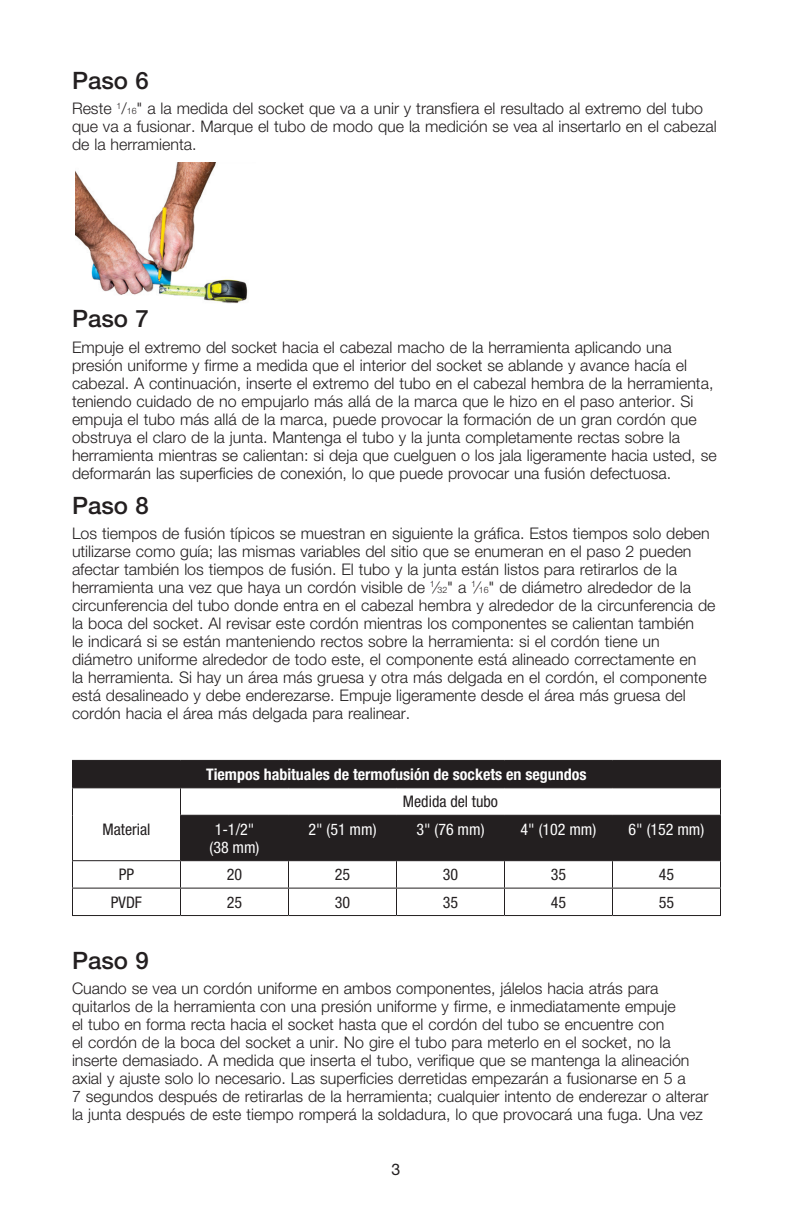
<style>
.page{position:relative;width:792px;height:1224px;background:#fff}
.page>*{position:absolute;margin:0;border:0;box-sizing:border-box;transform-origin:0 0}
.body{font:500 24px "Helvetica Neue LT Std";color:#231f20}
.body-2{font:300 16px/18px "Helvetica Neue LT Std";color:#231f20}
.Callouts{font:700 condensed 16px "Helvetica Neue LT Std";color:#fff}
.Callouts-2{font:condensed 16px "Helvetica Neue LT Std";color:#231f20}
.Callouts-3{font:condensed 16px/18px "Helvetica Neue LT Std";color:#fff;text-align:center}
.t1{font:16px "Helvetica Neue LT Std";color:#231f20}
.s1{font-size:8.8px}
</style>
<div class="page">
<svg style="left:73px;top:761px;width:647px;height:99px;fill:#231f20"></svg>
<hr style="left:72px;top:760px;width:108px;height:1px;background:#231f20">
<hr style="left:180px;top:760px;width:108px;height:1px;background:#231f20">
<hr style="left:288px;top:760px;width:108px;height:1px;background:#231f20">
<hr style="left:396px;top:760px;width:108px;height:1px;background:#231f20">
<hr style="left:504px;top:760px;width:108px;height:1px;background:#231f20">
<hr style="left:612px;top:760px;width:109px;height:1px;background:#231f20">
<hr style="left:72px;top:787px;width:108px;height:1px;background:#231f20">
<svg style="left:72px;top:761px;width:1px;height:54px"></svg>
<hr style="left:180px;top:787px;width:108px;height:1px;background:#231f20">
<svg style="left:180px;top:788px;width:1px;height:27px"></svg>
<hr style="left:288px;top:787px;width:108px;height:1px;background:#231f20">
<hr style="left:396px;top:787px;width:108px;height:1px;background:#231f20">
<hr style="left:504px;top:787px;width:108px;height:1px;background:#231f20">
<hr style="left:612px;top:787px;width:109px;height:1px;background:#231f20">
<svg style="left:720px;top:761px;width:1px;height:54px"></svg>
<hr style="left:72px;top:815px;width:1px;height:45px;background:#231f20">
<hr style="left:180px;top:815px;width:108px;height:1px;background:#231f20">
<hr style="left:180px;top:816px;width:1px;height:44px;background:#231f20">
<hr style="left:288px;top:815px;width:108px;height:1px;background:#231f20">
<hr style="left:288px;top:816px;width:1px;height:44px;background:#231f20">
<hr style="left:396px;top:815px;width:108px;height:1px;background:#231f20">
<hr style="left:396px;top:816px;width:1px;height:44px;background:#231f20">
<hr style="left:504px;top:815px;width:108px;height:1px;background:#231f20">
<hr style="left:504px;top:816px;width:1px;height:44px;background:#231f20">
<hr style="left:612px;top:815px;width:109px;height:1px;background:#231f20">
<hr style="left:612px;top:816px;width:1px;height:44px;background:#231f20">
<hr style="left:720px;top:816px;width:1px;height:44px;background:#231f20">
<hr style="left:72px;top:860px;width:108px;height:1px;background:#231f20">
<hr style="left:180px;top:860px;width:108px;height:1px;background:#231f20">
<hr style="left:288px;top:860px;width:108px;height:1px;background:#231f20">
<hr style="left:396px;top:860px;width:108px;height:1px;background:#231f20">
<hr style="left:504px;top:860px;width:108px;height:1px;background:#231f20">
<hr style="left:612px;top:860px;width:109px;height:1px;background:#231f20">
<hr style="left:72px;top:888px;width:108px;height:1px;background:#231f20">
<svg style="left:72px;top:861px;width:1px;height:54px"></svg>
<hr style="left:180px;top:888px;width:108px;height:1px;background:#231f20">
<svg style="left:180px;top:861px;width:1px;height:54px"></svg>
<hr style="left:288px;top:888px;width:108px;height:1px;background:#231f20">
<svg style="left:288px;top:861px;width:1px;height:54px"></svg>
<hr style="left:396px;top:888px;width:108px;height:1px;background:#231f20">
<svg style="left:396px;top:861px;width:1px;height:54px"></svg>
<hr style="left:504px;top:888px;width:108px;height:1px;background:#231f20">
<svg style="left:504px;top:861px;width:1px;height:54px"></svg>
<hr style="left:612px;top:888px;width:109px;height:1px;background:#231f20">
<svg style="left:612px;top:861px;width:1px;height:54px"></svg>
<svg style="left:720px;top:861px;width:1px;height:54px"></svg>
<hr style="left:72px;top:915px;width:108px;height:1px;background:#231f20">
<hr style="left:180px;top:915px;width:108px;height:1px;background:#231f20">
<hr style="left:288px;top:915px;width:108px;height:1px;background:#231f20">
<hr style="left:396px;top:915px;width:108px;height:1px;background:#231f20">
<hr style="left:504px;top:915px;width:108px;height:1px;background:#231f20">
<hr style="left:612px;top:915px;width:109px;height:1px;background:#231f20">
<img style="left:76px;top:162px;width:172px;height:142px">
<p class="body" style="left:72px;top:66px;width:78px">Paso 6</p>
<p class="body-2" style="left:72px;top:99px;width:646px">Reste <sup>1</sup>/<span class="s1">16</span>" a la medida del socket que va a unir y transfiera el resultado al extremo del tubo que va a fusionar. Marque el tubo de modo que la medición se vea al insertarlo en el cabezal de la herramienta.</p>
<p class="body" style="left:72px;top:304px;width:78px">Paso 7</p>
<p class="body-2" style="left:72px;top:338px;width:646px">Empuje el extremo del socket hacia el cabezal macho de la herramienta aplicando una presión uniforme y firme a medida que el interior del socket se ablande y avance hacía el cabezal. A continuación, inserte el extremo del tubo en el cabezal hembra de la herramienta, teniendo cuidado de no empujarlo más allá de la marca que le hizo en el paso anterior. Si empuja el tubo más allá de la marca, puede provocar la formación de un gran cordón que obstruya el claro de la junta. Mantenga el tubo y la junta completamente rectas sobre la herramienta mientras se calientan: si deja que cuelguen o los jala ligeramente hacia usted, se deformarán las superficies de conexión, lo que puede provocar una fusión defectuosa.</p>
<p class="body" style="left:72px;top:491px;width:78px">Paso 8</p>
<p class="body-2" style="left:72px;top:524px;width:645px">Los tiempos de fusión típicos se muestran en siguiente la gráfica. Estos tiempos solo deben utilizarse como guía; las mismas variables del sitio que se enumeran en el paso 2 pueden afectar también los tiempos de fusión. El tubo y la junta están listos para retirarlos de la herramienta una vez que haya un cordón visible de <sup>1</sup>⁄<span class="s1">32</span>" a <sup>1</sup>⁄<span class="s1">16</span>" de diámetro alrededor de la circunferencia del tubo donde entra en el cabezal hembra y alrededor de la circunferencia de la boca del socket. Al revisar este cordón mientras los componentes se calientan también<br>le indicará si se están manteniendo rectos sobre la herramienta: si el cordón tiene un diámetro uniforme alrededor de todo este, el componente está alineado correctamente en<br>la herramienta. Si hay un área más gruesa y otra más delgada en el cordón, el componente está desalineado y debe enderezarse. Empuje ligeramente desde el área más gruesa del cordón hacia el área más delgada para realinear.</p>
<p class="Callouts" style="left:206px;top:764px;width:382px">Tiempos habituales de termofusión de sockets en segundos</p>
<p class="Callouts-2" style="left:403px;top:792px;width:97px">Medida del tubo</p>
<p class="Callouts-2" style="left:102px;top:820px;width:50px">Material</p>
<p class="Callouts-3" style="left:209px;top:820px;width:52px">1-1/2" (38 mm)</p>
<p class="Callouts-3" style="left:308px;top:820px;width:70px">2" (51 mm)</p>
<p class="Callouts-3" style="left:416px;top:820px;width:70px">3" (76 mm)</p>
<p class="Callouts-3" style="left:521px;top:820px;width:77px">4" (102 mm)</p>
<p class="Callouts-3" style="left:629px;top:820px;width:77px">6" (152 mm)</p>
<p class="Callouts-2" style="left:119px;top:865px;width:17px">PP</p>
<p class="Callouts-2" style="left:227px;top:865px;width:17px">20</p>
<p class="Callouts-2" style="left:335px;top:865px;width:17px">25</p>
<p class="Callouts-2" style="left:443px;top:865px;width:17px">30</p>
<p class="Callouts-2" style="left:551px;top:865px;width:17px">35</p>
<p class="Callouts-2" style="left:659px;top:865px;width:17px">45</p>
<p class="Callouts-2" style="left:111px;top:893px;width:33px">PVDF</p>
<p class="Callouts-2" style="left:227px;top:893px;width:17px">25</p>
<p class="Callouts-2" style="left:335px;top:893px;width:17px">30</p>
<p class="Callouts-2" style="left:443px;top:893px;width:17px">35</p>
<p class="Callouts-2" style="left:551px;top:893px;width:17px">45</p>
<p class="Callouts-2" style="left:659px;top:893px;width:17px">55</p>
<p class="body" style="left:72px;top:946px;width:78px">Paso 9</p>
<p class="body-2" style="left:72px;top:979px;width:638px">Cuando se vea un cordón uniforme en ambos componentes, jálelos hacia atrás para quitarlos de la herramienta con una presión uniforme y firme, e inmediatamente empuje<br>el tubo en forma recta hacia el socket hasta que el cordón del tubo se encuentre con<br>el cordón de la boca del socket a unir. No gire el tubo para meterlo en el socket, no la inserte demasiado. A medida que inserta el tubo, verifique que se mantenga la alineación axial y ajuste solo lo necesario. Las superficies derretidas empezarán a fusionarse en 5 a<br>7 segundos después de retirarlas de la herramienta; cualquier intento de enderezar o alterar la junta después de este tiempo romperá la soldadura, lo que provocará una fuga. Una vez</p>
<p class="t1" style="left:392px;top:1159px;width:10px">3</p>
</div>
